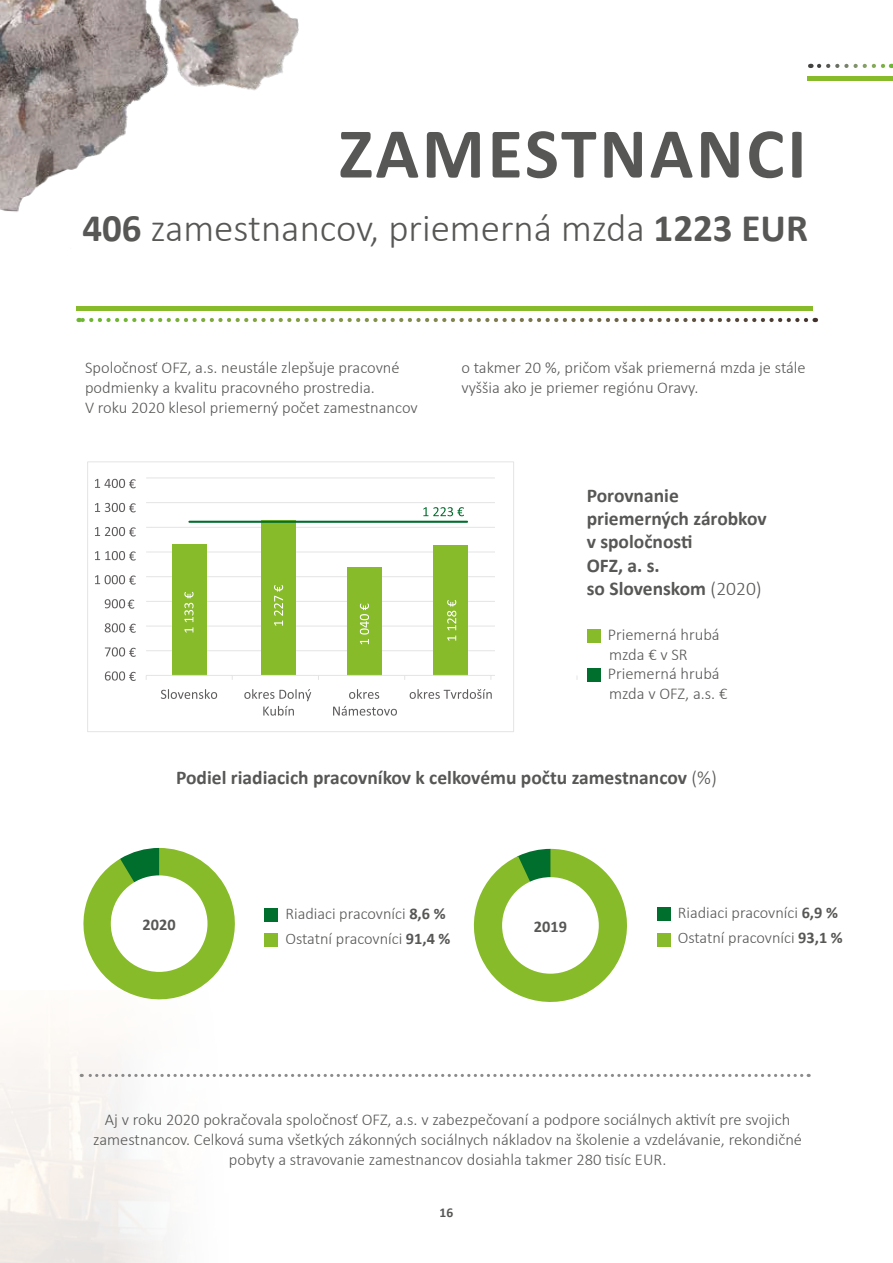
<style>
.page{position:relative;width:893px;height:1263px;background:#fff}
.page>*{position:absolute;margin:0;border:0;box-sizing:border-box;transform-origin:0 0}
.t1{font:700 72px "Calibri";letter-spacing:.04em;color:#575756}
.t2{font:300 39px "Calibri";color:#575756}
.t3{font:700 19.5px/23.4px "Calibri";color:#575756}
.t4{font:300 16.5px/19.8px "Calibri";color:#575756}
.t5{font:300 16.35px/25.2px "Calibri";color:#575756}
.t6{font:700 16.35px "Calibri";color:#575756}
.t7{font:700 13.5px "Calibri";color:#575756}
.s1{font-weight:700}
.s2{font-weight:300}
</style>
<div class="page">
<img style="left:0;top:0;width:123px;height:212px">
<img style="left:123px;top:0;width:176px;height:136px">
<img style="left:0;top:0;width:16px;height:117px">
<hr style="left:808px;top:77px;width:85px;height:4px;background:#87bb29">
<hr style="left:76px;top:306px;width:737px;height:4px;background:#87bb29">
<svg style="left:78px;top:318px;width:728px;height:4px"></svg>
<svg style="left:819px;top:64px;width:73px;height:4px"></svg>
<svg style="left:473px;top:849px;width:154px;height:153px"></svg>
<svg style="left:73px;top:848px;width:162px;height:162px"></svg>
<div style="left:587px;top:629px;width:13px;height:14px;background:#87bb29"></div>
<div style="left:587px;top:668px;width:13px;height:14px;background:#006e2d"></div>
<div style="left:657px;top:907px;width:13px;height:14px;background:#006e2d"></div>
<div style="left:657px;top:933px;width:13px;height:13px;background:#87bb29"></div>
<div style="left:265px;top:908px;width:13px;height:13px;background:#006e2d"></div>
<div style="left:265px;top:933px;width:13px;height:14px;background:#87bb29"></div>
<div style="left:111px;top:875px;width:96px;height:97px;background:#fff;border-radius:50%"></div>
<div style="left:502px;top:877px;width:97px;height:97px;background:#fff;border-radius:50%"></div>
<svg style="left:81px;top:1074px;width:721px;height:3px"></svg>
<hr style="left:146px;top:478px;width:349px;height:1px;background:#e4e4e4">
<hr style="left:146px;top:502px;width:349px;height:1px;background:#e4e4e4">
<hr style="left:146px;top:527px;width:349px;height:1px;background:#e4e4e4">
<hr style="left:146px;top:552px;width:349px;height:1px;background:#e4e4e4">
<hr style="left:146px;top:576px;width:349px;height:1px;background:#e4e4e4">
<hr style="left:146px;top:601px;width:349px;height:1px;background:#e4e4e4">
<hr style="left:146px;top:626px;width:349px;height:1px;background:#e4e4e4">
<hr style="left:146px;top:650px;width:349px;height:1px;background:#e4e4e4">
<div style="left:434px;top:545px;width:34px;height:130px;background:#87bb29"></div>
<div style="left:348px;top:567px;width:34px;height:108px;background:#87bb29"></div>
<div style="left:261px;top:520px;width:35px;height:155px;background:#87bb29"></div>
<div style="left:172px;top:544px;width:34px;height:131px;background:#87bb29"></div>
<hr style="left:146px;top:675px;width:349px;height:1px;background:#e4e4e4">
<hr style="left:189px;top:521px;width:278px;height:2px;background:#006e2d">
<svg style="left:105px;top:671px;width:31px;height:10px"></svg>
<svg style="left:105px;top:647px;width:31px;height:10px"></svg>
<svg style="left:105px;top:623px;width:31px;height:10px"></svg>
<svg style="left:105px;top:599px;width:29px;height:10px"></svg>
<svg style="left:95px;top:575px;width:41px;height:10px"></svg>
<svg style="left:95px;top:551px;width:41px;height:10px"></svg>
<svg style="left:95px;top:527px;width:41px;height:9px"></svg>
<svg style="left:95px;top:503px;width:41px;height:9px"></svg>
<svg style="left:95px;top:479px;width:41px;height:9px"></svg>
<svg style="left:161px;top:689px;width:56px;height:10px"></svg>
<svg style="left:244px;top:689px;width:67px;height:27px"></svg>
<svg style="left:349px;top:689px;width:30px;height:10px"></svg>
<svg style="left:333px;top:706px;width:64px;height:10px"></svg>
<svg style="left:410px;top:689px;width:82px;height:10px"></svg>
<div style="left:87px;top:461px;width:427px;height:271px;border:1px solid #e4e4e4"></div>
<svg style="left:184px;top:592px;width:10px;height:40px"></svg>
<svg style="left:447px;top:600px;width:9px;height:41px"></svg>
<svg style="left:274px;top:585px;width:9px;height:41px"></svg>
<svg style="left:360px;top:604px;width:9px;height:40px"></svg>
<svg style="left:423px;top:507px;width:41px;height:9px"></svg>
<h1 class="t1" style="left:339px;top:103px;width:469px">ZAMESTNANCI</h1>
<h2 class="t2" style="left:82px;top:204px;width:727px"><span class="s1">406</span> zamestnancov, priemerná mzda <span class="s1">1223 EUR</span></h2>
<p class="t4" style="left:85px;top:358px;width:334px">Spoločnosť OFZ, a.s. neustále zlepšuje pracovné podmienky a kvalitu pracovného prostredia.<br>V roku 2020 klesol priemerný počet zamestnancov</p>
<p class="t4" style="left:461px;top:358px;width:346px">o takmer 20 %, pričom však priemerná mzda je stále vyššia ako je priemer regiónu Oravy.</p>
<p class="t3" style="left:587px;top:483px;width:181px">Porovnanie priemerných zárobkov v spoločnosti<br>OFZ, a. s.<br>so Slovenskom <span class="s2">(2020)</span></p>
<p class="t4" style="left:608px;top:624px;width:121px">Priemerná hrubá mzda € v SR<br>Priemerná hrubá mzda v OFZ, a.s. €</p>
<p class="t3" style="left:176px;top:765px;width:542px">Podiel riadiacich pracovníkov k celkovému počtu zamestnancov <span class="s2">(%)</span></p>
<p class="t5" style="left:285px;top:900px;width:167px">Riadiaci pracovníci <span class="s1">8,6 %<br></span>Ostatní pracovníci <span class="s1">91,4 %</span></p>
<p class="t6" style="left:143px;top:913px;width:35px">2020</p>
<p class="t6" style="left:534px;top:914px;width:35px">2019</p>
<p class="t5" style="left:678px;top:900px;width:167px">Riadiaci pracovníci <span class="s1">6,9 %<br></span>Ostatní pracovníci <span class="s1">93,1 %</span></p>
<p class="t4" style="left:93px;top:1110px;width:710px;text-align:center">Aj v roku 2020 pokračovala spoločnosť OFZ, a.s. v zabezpečovaní a podpore sociálnych aktivít pre svojich zamestnancov. Celková suma všetkých zákonných sociálnych nákladov na školenie a vzdelávanie, rekondičné pobyty a stravovanie zamestnancov dosiahla takmer 280 tisíc EUR.</p>
<p class="t7" style="left:440px;top:1203px;width:15px">16</p>
</div>
